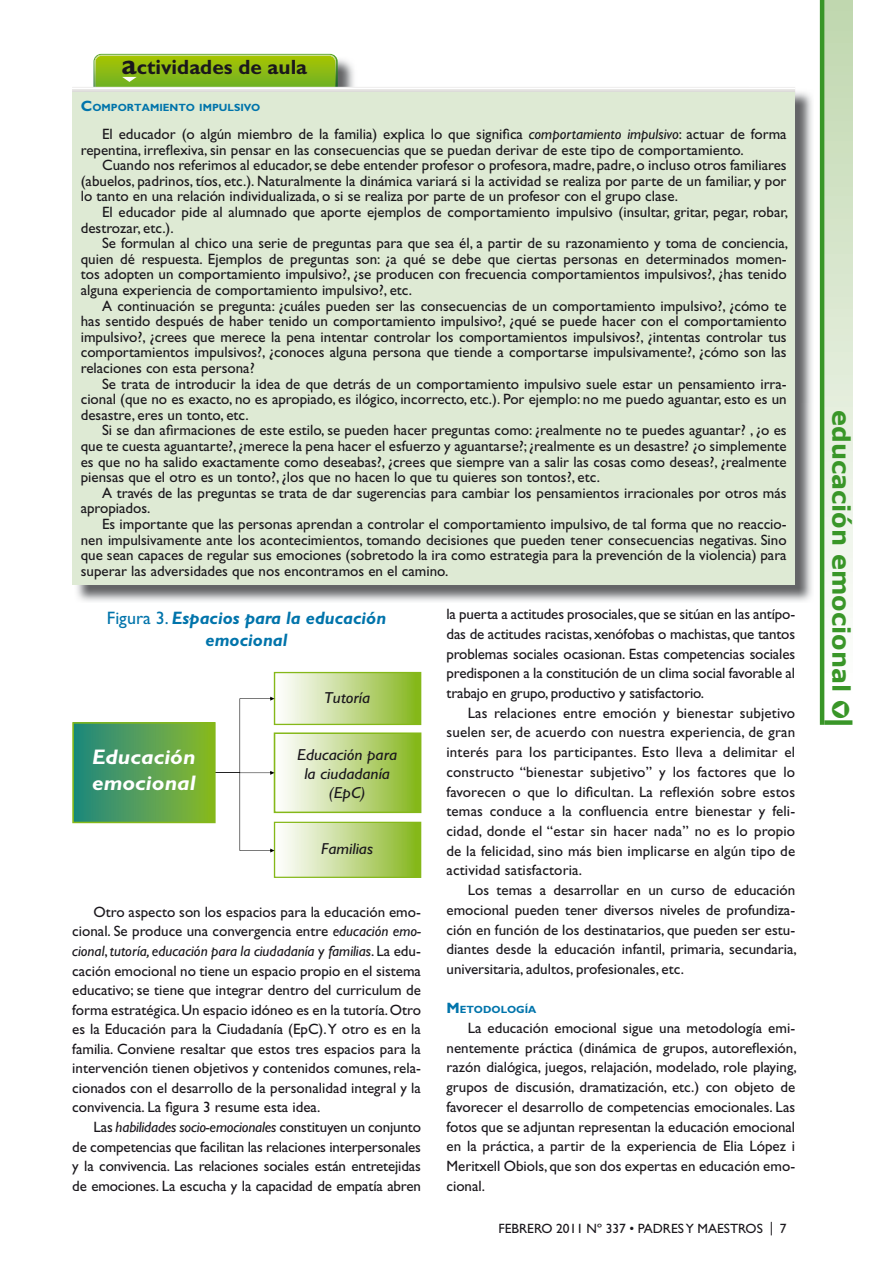
<style>
.page{position:relative;width:893px;height:1263px;background:#fff}
.page>*{position:absolute;margin:0;border:0;box-sizing:border-box;transform-origin:0 0}
.t1{font:700 24px "Verdana";color:#399628}
.t2{font:italic 700 21.15px/25.3px "Gill Sans Std";color:#fff;scale:1.08 1}
.t3{font:700 20.7px "Gill Sans Std";color:#1a171c}
.t4{font:italic 700 18px/21.6px "Gill Sans Std";color:#0074ab;text-align:center}
.t5{font:italic 15.9px/19px "Gill Sans Std";color:#1a171c;text-align:center;scale:1.08 1}
.t6{font:15px/19.6px "Gill Sans Std";color:#1a171c;text-align:justify}
.t7{font:13.5px "Gill Sans Std";color:#1a171c}
.t8{font:700 10.5px "Gill Sans Std";color:#0074ab}
.s1{font-size:28.5px}
.s2{font-size:15px}
.s3{font-style:italic}
.s4{font-weight:400;font-style:normal}
.s5{color:#fff}
</style>
<div class="page">
<svg style="left:824px;top:0;width:28px;height:720px"></svg>
<div style="left:824px;top:720px;width:28px;height:5px;background:#399628"></div>
<hr style="left:820px;top:0;width:4px;height:725px;background:#399628">
<img style="left:74px;top:91px;width:738px;height:511px">
<svg style="left:72px;top:54px;width:723px;height:38px"></svg>
<hr style="left:72px;top:88px;width:723px;height:1px;background:#fff">
<div style="left:72px;top:92px;width:723px;height:492px;background:#deead4"></div>
<div style="left:275px;top:672px;width:146px;height:52px;background:linear-gradient(to right,#fff,#86b61e)"></div>
<div style="left:274px;top:672px;width:147px;height:53px;border:1px solid #85b819"></div>
<div style="left:275px;top:733px;width:146px;height:79px;background:linear-gradient(to right,#fff,#86b61e)"></div>
<div style="left:274px;top:732px;width:147px;height:81px;border:2px solid #85b819"></div>
<div style="left:275px;top:822px;width:146px;height:55px;background:linear-gradient(to right,#fff,#86b61e)"></div>
<div style="left:274px;top:822px;width:147px;height:56px;border:1px solid #85b819"></div>
<svg style="left:205px;top:697px;width:70px;height:155px"></svg>
<div style="left:73px;top:723px;width:142px;height:99px;background:linear-gradient(to right,#208783,#8bb927)"></div>
<div style="left:72px;top:722px;width:144px;height:101px;border:2px solid #85b819"></div>
<h3 class="t3" style="left:122px;top:60px;width:187px"><span class="s1">a</span>ctividades de aula</h3>
<p class="t8" style="left:81px;top:103px;width:181px"><span class="s2">C</span>OMPORTAMIENTO IMPULSIVO</p>
<p class="t6" style="left:81px;top:128px;width:707px;line-height:15.6px;text-indent:21px">El educador (o algún miembro de la familia) explica lo que significa <span class="s3">comportamiento impulsivo</span>: actuar de forma repentina, irreflexiva, sin pensar en las consecuencias que se puedan derivar de este tipo de comportamiento.</p>
<p class="t6" style="left:81px;top:159px;width:707px;line-height:15.6px;text-indent:21px">Cuando nos referimos al educador, se debe entender profesor o profesora, madre, padre, o incluso otros familiares (abuelos, padrinos, tíos, etc.). Naturalmente la dinámica variará si la actividad se realiza por parte de un familiar, y por lo tanto en una relación individualizada, o si se realiza por parte de un profesor con el grupo clase.</p>
<p class="t6" style="left:81px;top:206px;width:709px;line-height:15.6px;text-indent:21px">El educador pide al alumnado que aporte ejemplos de comportamiento impulsivo (insultar, gritar, pegar, robar, destrozar, etc.).</p>
<p class="t6" style="left:81px;top:237px;width:709px;line-height:15.6px;text-indent:21px">Se formulan al chico una serie de preguntas para que sea él, a partir de su razonamiento y toma de conciencia, quien dé respuesta. Ejemplos de preguntas son: ¿a qué se debe que ciertas personas en determinados momen&shy;tos adopten un comportamiento impulsivo?, ¿se producen con frecuencia comportamientos impulsivos?, ¿has tenido alguna experiencia de comportamiento impulsivo?, etc.</p>
<p class="t6" style="left:81px;top:299px;width:707px;line-height:15.6px;text-indent:21px">A continuación se pregunta: ¿cuáles pueden ser las consecuencias de un comportamiento impulsivo?, ¿cómo te has sentido después de haber tenido un comportamiento impulsivo?, ¿qué se puede hacer con el comportamiento impulsivo?, ¿crees que merece la pena intentar controlar los comportamientos impulsivos?, ¿intentas controlar tus comportamientos impulsivos?, ¿conoces alguna persona que tiende a comportarse impulsivamente?, ¿cómo son las relaciones con esta persona?</p>
<p class="t6" style="left:81px;top:377px;width:707px;line-height:15.6px;text-indent:21px">Se trata de introducir la idea de que detrás de un comportamiento impulsivo suele estar un pensamiento irra&shy;cional (que no es exacto, no es apropiado, es ilógico, incorrecto, etc.). Por ejemplo: no me puedo aguantar, esto es un desastre, eres un tonto, etc.</p>
<p class="t6" style="left:81px;top:424px;width:707px;line-height:15.6px;text-indent:21px">Si se dan afirmaciones de este estilo, se pueden hacer preguntas como: ¿realmente no te puedes aguantar? , ¿o es que te cuesta aguantarte?, ¿merece la pena hacer el esfuerzo y aguantarse?; ¿realmente es un desastre? ¿o simplemente es que no ha salido exactamente como deseabas?, ¿crees que siempre van a salir las cosas como deseas?, ¿realmente piensas que el otro es un tonto?, ¿los que no hacen lo que tu quieres son tontos?, etc.</p>
<p class="t6" style="left:81px;top:487px;width:707px;line-height:15.6px;text-indent:21px">A través de las preguntas se trata de dar sugerencias para cambiar los pensamientos irracionales por otros más apropiados.</p>
<p class="t6" style="left:81px;top:518px;width:707px;line-height:15.6px;text-indent:21px">Es importante que las personas aprendan a controlar el comportamiento impulsivo, de tal forma que no reaccio&shy;nen impulsivamente ante los acontecimientos, tomando decisiones que pueden tener consecuencias negativas. Sino que sean capaces de regular sus emociones (sobretodo la ira como estrategia para la prevención de la violencia) para superar las adversidades que nos encontramos en el camino.</p>
<p class="t4" style="left:107px;top:610px;width:281px"><span class="s4">Figura 3.</span> Espacios para la educación emocional</p>
<h2 class="t2" style="left:92px;top:747px;width:98px">Educación emocional</h2>
<p class="t5" style="left:324px;top:690px;width:44px">Tutoría</p>
<p class="t5" style="left:297px;top:747px;width:94px">Educación para la ciudadanía (EpC)</p>
<p class="t5" style="left:321px;top:841px;width:49px">Familias</p>
<p class="t6" style="left:72px;top:904px;width:350px;text-indent:21px">Otro aspecto son los espacios para la educación emo&shy;cional. Se produce una convergencia entre <span class="s3">educación emo&shy;cional</span>, <span class="s3">tutoría, educación para la ciudadanía</span> y <span class="s3">familias</span>. La edu&shy;cación emocional no tiene un espacio propio en el sistema educativo; se tiene que integrar dentro del curriculum de forma estratégica. Un espacio idóneo es en la tutoría. Otro es la Educación para la Ciudadanía (EpC). Y otro es en la familia. Conviene resaltar que estos tres espacios para la intervención tienen objetivos y contenidos comunes, rela&shy;cionados con el desarrollo de la personalidad integral y la convivencia. La figura 3 resume esta idea.</p>
<p class="t6" style="left:72px;top:1119px;width:350px;text-indent:21px">Las <span class="s3">habilidades socio-emocionales</span> constituyen un conjunto de competencias que facilitan las relaciones interpersonales y la convivencia. Las relaciones sociales están entretejidas de emociones. La escucha y la capacidad de empatía abren</p>
<p class="t6" style="left:446px;top:606px;width:350px">la puerta a actitudes prosociales, que se sitúan en las antípo&shy;das de actitudes racistas, xenófobas o machistas, que tantos problemas sociales ocasionan. Estas competencias sociales predisponen a la constitución de un clima social favorable al trabajo en grupo, productivo y satisfactorio.</p>
<p class="t6" style="left:446px;top:705px;width:350px;text-indent:21px">Las relaciones entre emoción y bienestar subjetivo suelen ser, de acuerdo con nuestra experiencia, de gran interés para los participantes. Esto lleva a delimitar el constructo “bienestar subjetivo” y los factores que lo favorecen o que lo dificultan. La reflexión sobre estos temas conduce a la confluencia entre bienestar y feli&shy;cidad, donde el “estar sin hacer nada” no es lo propio de la felicidad, sino más bien implicarse en algún tipo de actividad satisfactoria.</p>
<p class="t6" style="left:446px;top:882px;width:352px;text-indent:21px">Los temas a desarrollar en un curso de educación emocional pueden tener diversos niveles de profundiza&shy;ción en función de los destinatarios, que pueden ser estu&shy;diantes desde la educación infantil, primaria, secundaria, universitaria, adultos, profesionales, etc.</p>
<p class="t8" style="left:446px;top:1006px;width:91px"><span class="s2">M</span>ETODOLOGÍA</p>
<p class="t6" style="left:446px;top:1020px;width:352px;text-indent:21px">La educación emocional sigue una metodología emi&shy;nentemente práctica (dinámica de grupos, autoreflexión, razón dialógica, juegos, relajación, modelado, role playing, grupos de discusión, dramatización, etc.) con objeto de favorecer el desarrollo de competencias emocionales. Las fotos que se adjuntan representan la educación emocional en la práctica, a partir de la experiencia de Elia López i Meritxell Obiols, que son dos expertas en educación emo&shy;cional.</p>
<p class="t7" style="left:498px;top:1224px;width:290px">FEBRERO 2011 Nº 337 • PADRES Y MAESTROS | 7</p>
<h1 class="t1" style="left:857px;top:410px;width:311px;rotate:90deg">educación emocional ●<span class="s5">▼</span></h1>
</div>
